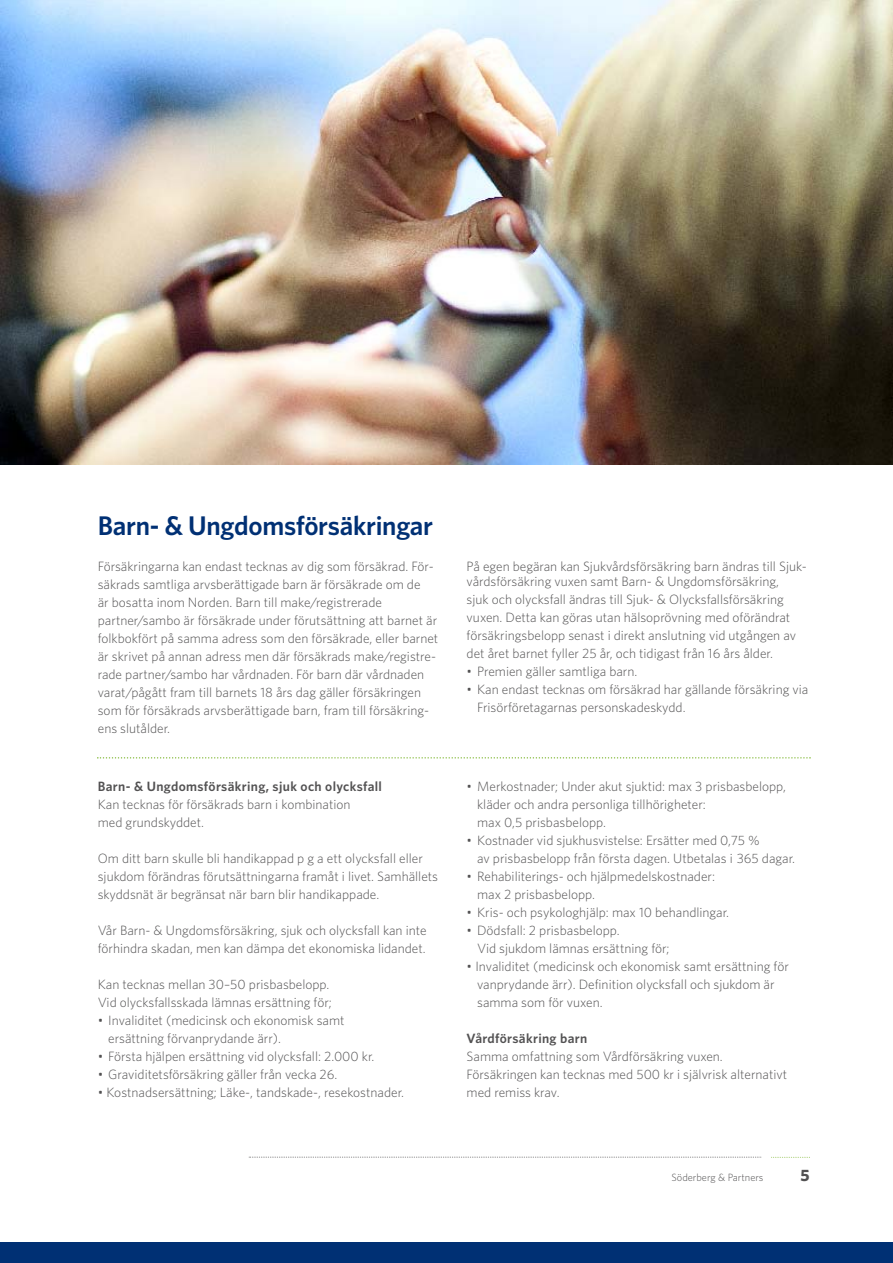
<style>
.page{position:relative;width:893px;height:1263px;background:#fff}
.page>*{position:absolute;margin:0;border:0;box-sizing:border-box;transform-origin:0 0}
.t1{font:600 27px "Whitney";letter-spacing:-.01em;color:#003074}
.t2{font:700 16.5px "Whitney";color:#525152}
.t3{font:300 13.5px/18px "Whitney";color:#525152}
.t4{font:600 13.5px "Whitney";letter-spacing:.025em;color:#525152}
.t5{font:300 10.5px "Whitney";color:#525152}
</style>
<div class="page">
<div style="left:0;top:1242px;width:893px;height:21px;background:#003074"></div>
<svg style="left:771px;top:1157px;width:39px;height:1px"></svg>
<svg style="left:249px;top:1157px;width:512px;height:1px"></svg>
<img style="left:0;top:0;width:893px;height:464px">
<svg style="left:97px;top:757px;width:714px;height:1px"></svg>
<h1 class="t1" style="left:98px;top:516px;width:337px">Barn- &amp; Ungdomsförsäkringar</h1>
<p class="t3" style="left:98px;top:558px;width:342px">Försäkringarna kan endast tecknas av dig som försäkrad. För&shy;säkrads samtliga arvsberättigade barn är försäkrade om de<br>är bosatta inom Norden. Barn till make/registrerade partner/sambo är försäkrade under förutsättning att barnet är folkbokfört på samma adress som den försäkrade, eller barnet är skrivet på annan adress men där försäkrads make/registre&shy;rade partner/sambo har vårdnaden. För barn där vårdnaden varat/pågått fram till barnets 18 års dag gäller försäkringen som för försäkrads arvsberättigade barn, fram till försäkring&shy;ens slutålder.</p>
<p class="t3" style="left:467px;top:560px;width:342px;line-height:15px">På egen begäran kan Sjukvårdsförsäkring barn ändras till Sjuk&shy;vårdsförsäkring vuxen samt Barn- &amp; Ungdomsförsäkring,</p>
<p class="t3" style="left:467px;top:592px;width:331px">sjuk och olycksfall ändras till Sjuk- &amp; Olycksfallsförsäkring vuxen. Detta kan göras utan hälsoprövning med oförändrat försäkringsbelopp senast i direkt anslutning vid utgången av det året barnet fyller 25 år, och tidigast från 16 års ålder.</p>
<p class="t3" style="left:467px;top:664px;width:172px">• Premien gäller samtliga barn.</p>
<p class="t3" style="left:477px;top:682px;width:333px;text-indent:-11px">• Kan endast tecknas om försäkrad har gällande försäkring via<br>Frisörföretagarnas personskadeskydd.</p>
<p class="t4" style="left:98px;top:782px;width:286px">Barn- &amp; Ungdomsförsäkring, sjuk och olycksfall</p>
<p class="t3" style="left:98px;top:797px;width:254px">Kan tecknas för försäkrads barn i kombination med grundskyddet.</p>
<p class="t3" style="left:98px;top:851px;width:342px">Om ditt barn skulle bli handikappad p g a ett olycksfall eller sjukdom förändras förutsättningarna framåt i livet. Samhällets skyddsnät är begränsat när barn blir handikappade.</p>
<p class="t3" style="left:98px;top:923px;width:330px">Vår Barn- &amp; Ungdomsförsäkring, sjuk och olycksfall kan inte förhindra skadan, men kan dämpa det ekonomiska lidandet.</p>
<p class="t3" style="left:98px;top:977px;width:236px">Kan tecknas mellan 30–50 prisbasbelopp.<br>Vid olycksfallsskada lämnas ersättning för;</p>
<p class="t3" style="left:108px;top:1013px;width:238px;text-indent:-11px">• Invaliditet (medicinsk och ekonomisk samt ersättning förvanprydande ärr).</p>
<p class="t3" style="left:98px;top:1049px;width:278px">• Första hjälpen ersättning vid olycksfall: 2.000 kr.</p>
<p class="t3" style="left:98px;top:1067px;width:241px">• Graviditetsförsäkring gäller från vecka 26.</p>
<p class="t3" style="left:98px;top:1085px;width:308px">• Kostnadsersättning; Läke-, tandskade-, resekostnader.</p>
<p class="t3" style="left:477px;top:779px;width:310px;text-indent:-11px">• Merkostnader; Under akut sjuktid: max 3 prisbasbelopp, kläder och andra personliga tillhörigheter:<br>max 0,5 prisbasbelopp.</p>
<p class="t3" style="left:477px;top:833px;width:319px;text-indent:-11px">• Kostnader vid sjukhusvistelse: Ersätter med 0,75 %<br>av prisbasbelopp från första dagen. Utbetalas i 365 dagar.</p>
<p class="t3" style="left:477px;top:869px;width:239px;text-indent:-11px">• Rehabiliterings- och hjälpmedelskostnader: max 2 prisbasbelopp.</p>
<p class="t3" style="left:467px;top:905px;width:264px">• Kris- och psykologhjälp: max 10 behandlingar.</p>
<p class="t3" style="left:477px;top:923px;width:194px;text-indent:-11px">• Dödsfall: 2 prisbasbelopp.<br>Vid sjukdom lämnas ersättning för;</p>
<p class="t3" style="left:477px;top:959px;width:313px;text-indent:-11px">• Invaliditet (medicinsk och ekonomisk samt ersättning för vanprydande ärr). Definition olycksfall och sjukdom är samma som för vuxen.</p>
<p class="t4" style="left:467px;top:1034px;width:122px">Vårdförsäkring barn</p>
<p class="t3" style="left:467px;top:1049px;width:322px">Samma omfattning som Vårdförsäkring vuxen.<br>Försäkringen kan tecknas med 500 kr i självrisk alternativt med remiss krav.</p>
<p class="t5" style="left:671px;top:1174px;width:93px">Söderberg &amp; Partners</p>
<p class="t2" style="left:800px;top:1170px;width:11px">5</p>
</div>
